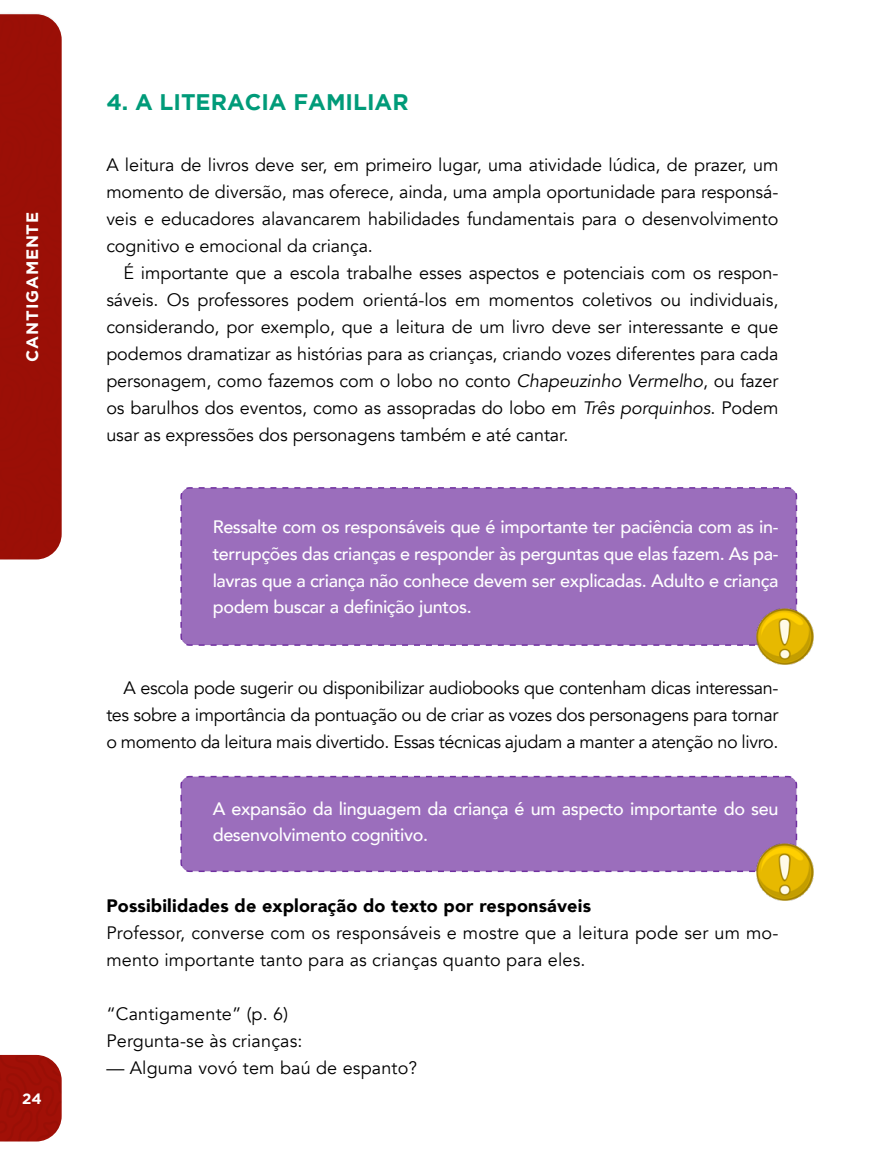
<style>
.page{position:relative;width:872px;height:1170px;background:#fff}
.page>*{position:absolute;margin:0;border:0;box-sizing:border-box;transform-origin:0 0}
.t1{font:700 22.5px "Gotham";color:#009b79}
.t2{font:18px/27px "Avenir";letter-spacing:.01em;color:#000;text-align:justify}
.t3{font:500 18px/26.5px "Avenir";letter-spacing:-.02em;color:#fff;text-align:justify}
.t4{font:900 18px "Avenir";letter-spacing:.01em;color:#000}
.t5{font:700 16.5px "Gotham";letter-spacing:.05em;color:#fff}
.t6{font:700 15px "Gotham";color:#fff}
.s1{font-style:italic}
</style>
<div class="page">
<div style="left:0;top:13px;width:62px;height:546px;background:#9b0f06"></div>
<svg style="left:0;top:1054px;width:62px;height:87px;background:#a51f17"></svg>
<div style="left:180px;top:487px;width:618px;height:159px;background:#9b6ebc"></div>
<div style="left:180px;top:775px;width:618px;height:97px;background:#9b6ebc"></div>
<img style="left:756px;top:608px;width:57px;height:56px">
<img style="left:756px;top:843px;width:57px;height:57px">
<p class="t5" style="left:23px;top:362px;width:151px;rotate:-90deg">CANTIGAMENTE</p>
<p class="t6" style="left:22px;top:1089px;width:21px">24</p>
<p class="t1" style="left:106px;top:89px;width:304px">4. A LITERACIA FAMILIAR</p>
<p class="t2" style="left:106px;top:151px;width:673px">A leitura de livros deve ser, em primeiro lugar, uma atividade lúdica, de prazer, um momento de diversão, mas oferece, ainda, uma ampla oportunidade para responsá&shy;veis e educadores alavancarem habilidades fundamentais para o desenvolvimento cognitivo e emocional da criança.</p>
<p class="t2" style="left:106px;top:259px;width:673px;text-indent:17px">É importante que a escola trabalhe esses aspectos e potenciais com os respon&shy;sáveis. Os professores podem orientá-los em momentos coletivos ou individuais, considerando, por exemplo, que a leitura de um livro deve ser interessante e que podemos dramatizar as histórias para as crianças, criando vozes diferentes para cada personagem, como fazemos com o lobo no conto <span class="s1">Chapeuzinho Vermelho</span>, ou fazer os barulhos dos eventos, como as assopradas do lobo em <span class="s1">Três porquinhos</span>. Podem usar as expressões dos personagens também e até cantar.</p>
<p class="t3" style="left:213px;top:513px;width:567px">Ressalte com os responsáveis que é importante ter paciência com as in&shy;terrupções das crianças e responder às perguntas que elas fazem. As pa&shy;lavras que a criança não conhece devem ser explicadas. Adulto e criança podem buscar a definição juntos.</p>
<p class="t2" style="left:106px;top:674px;width:673px;text-indent:17px">A escola pode sugerir ou disponibilizar audiobooks que contenham dicas interessan&shy;tes sobre a importância da pontuação ou de criar as vozes dos personagens para tornar o momento da leitura mais divertido. Essas técnicas ajudam a manter a atenção no livro.</p>
<p class="t3" style="left:213px;top:794px;width:567px">A expansão da linguagem da criança é um aspecto importante do seu desenvolvimento cognitivo.</p>
<p class="t4" style="left:106px;top:890px;width:486px">Possibilidades de exploração do texto por responsáveis</p>
<p class="t2" style="left:106px;top:919px;width:673px">Professor, converse com os responsáveis e mostre que a leitura pode ser um mo&shy;mento importante tanto para as crianças quanto para eles.</p>
<p class="t2" style="left:106px;top:1000px;width:198px">“Cantigamente” (p. 6)<br>Pergunta-se às crianças:</p>
<p class="t2" style="left:106px;top:1054px;width:312px">— Alguma vovó tem baú de espanto?</p>
</div>
